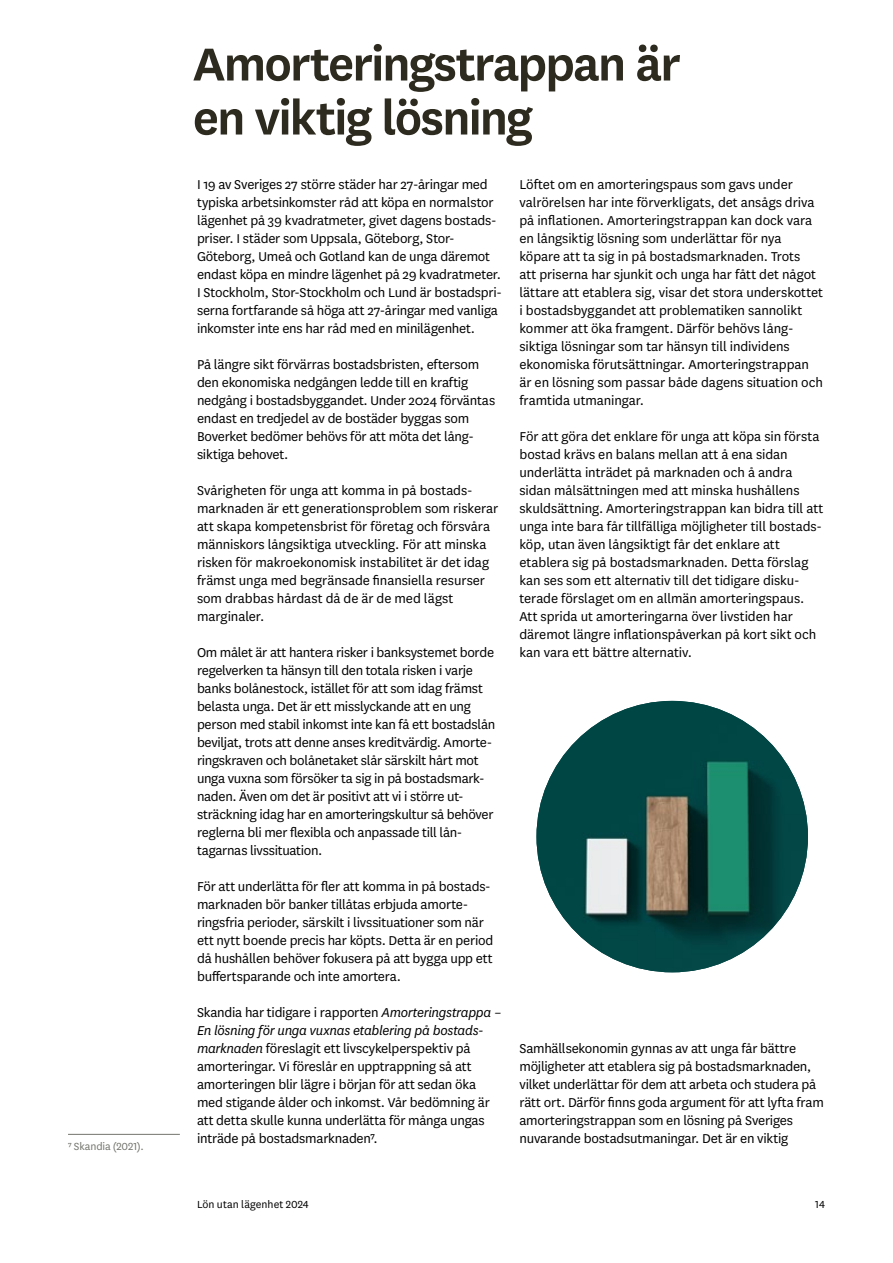
<style>
.page{position:relative;width:893px;height:1263px;background:#fff}
.page>*{position:absolute;margin:0;border:0;box-sizing:border-box;transform-origin:0 0}
.t1{font:600 54px/54px "Skandia Sans";letter-spacing:-.035em;color:#2d2a1f}
.t2{font:15px/18px "Skandia Sans";letter-spacing:-.01em;color:#000}
.t3{font:12px "Skandia Sans";color:#000}
.t4{font:12px "Skandia Sans";letter-spacing:-.01em;color:#74746e}
.s1{font-style:italic}
</style>
<div class="page">
<hr style="left:68px;top:1134px;width:112px;height:1px;background:#74746e">
<img style="left:536px;top:701px;width:272px;height:271px;border-radius:136px">
<p class="t4" style="left:68px;top:1138px;width:77px">7 Skandia (2021).</p>
<h1 class="t1" style="left:193px;top:34px;width:489px">Amorteringstrappan är en viktig lösning</h1>
<p class="t2" style="left:197px;top:174px;width:306px">I 19 av Sveriges 27 större städer har 27-åringar med typiska arbetsinkomster råd att köpa en normalstor lägenhet på 39 kvadratmeter, givet dagens bostads&shy;priser. I städer som Uppsala, Göteborg, Stor-Göteborg, Umeå och Gotland kan de unga däremot endast köpa en mindre lägenhet på 29 kvadratmeter.<br>I Stockholm, Stor-Stockholm och Lund är bostadspri&shy;serna fortfarande så höga att 27-åringar med vanliga inkomster inte ens har råd med en minilägenhet.</p>
<p class="t2" style="left:197px;top:354px;width:300px">På längre sikt förvärras bostadsbristen, eftersom den ekonomiska nedgången ledde till en kraftig nedgång i bostadsbyggandet. Under 2024 förväntas endast en tredjedel av de bostäder byggas som Boverket bedömer behövs för att möta det lång&shy;siktiga behovet.</p>
<p class="t2" style="left:197px;top:480px;width:303px">Svårigheten för unga att komma in på bostads&shy;marknaden är ett generationsproblem som riskerar att skapa kompetensbrist för företag och försvåra människors långsiktiga utveckling. För att minska risken för makroekonomisk instabilitet är det idag främst unga med begränsade finansiella resurser som drabbas hårdast då de är de med lägst marginaler.</p>
<p class="t2" style="left:197px;top:642px;width:300px">Om målet är att hantera risker i banksystemet borde regelverken ta hänsyn till den totala risken i varje banks bolånestock, istället för att som idag främst belasta unga. Det är ett misslyckande att en ung person med stabil inkomst inte kan få ett bostadslån beviljat, trots att denne anses kreditvärdig. Amorte&shy;ringskraven och bolånetaket slår särskilt hårt mot unga vuxna som försöker ta sig in på bostadsmark&shy;naden. Även om det är positivt att vi i större ut&shy;sträckning idag har en amorteringskultur så behöver reglerna bli mer flexibla och anpassade till lån&shy;tagarnas livssituation.</p>
<p class="t2" style="left:197px;top:876px;width:298px">För att underlätta för fler att komma in på bostads&shy;marknaden bör banker tillåtas erbjuda amorte&shy;ringsfria perioder, särskilt i livssituationer som när ett nytt boende precis har köpts. Detta är en period då hushållen behöver fokusera på att bygga upp ett buffertsparande och inte amortera.</p>
<p class="t2" style="left:197px;top:1002px;width:306px">Skandia har tidigare i rapporten <span class="s1">Amorteringstrappa – En lösning för unga vuxnas etablering på bostads&shy;marknaden</span> föreslagit ett livscykelperspektiv på amorteringar. Vi föreslår en upptrappning så att amorteringen blir lägre i början för att sedan öka med stigande ålder och inkomst. Vår bedömning är att detta skulle kunna underlätta för många ungas inträde på bostadsmarknaden⁷.</p>
<p class="t2" style="left:519px;top:174px;width:305px">Löftet om en amorteringspaus som gavs under valrörelsen har inte förverkligats, det ansågs driva på inflationen. Amorteringstrappan kan dock vara en långsiktig lösning som underlättar för nya köpare att ta sig in på bostadsmarknaden. Trots<br>att priserna har sjunkit och unga har fått det något lättare att etablera sig, visar det stora underskottet i bostadsbyggandet att problematiken sannolikt kommer att öka framgent. Därför behövs lång&shy;siktiga lösningar som tar hänsyn till individens ekonomiska förutsättningar. Amorteringstrappan är en lösning som passar både dagens situation och framtida utmaningar.</p>
<p class="t2" style="left:519px;top:426px;width:305px">För att göra det enklare för unga att köpa sin första bostad krävs en balans mellan att å ena sidan underlätta inträdet på marknaden och å andra sidan målsättningen med att minska hushållens skuldsättning. Amorteringstrappan kan bidra till att unga inte bara får tillfälliga möjligheter till bostads&shy;köp, utan även långsiktigt får det enklare att etablera sig på bostadsmarknaden. Detta förslag kan ses som ett alternativ till det tidigare disku&shy;terade förslaget om en allmän amorteringspaus.<br>Att sprida ut amorteringarna över livstiden har däremot längre inflationspåverkan på kort sikt och kan vara ett bättre alternativ.</p>
<p class="t2" style="left:519px;top:1038px;width:306px">Samhällsekonomin gynnas av att unga får bättre möjligheter att etablera sig på bostadsmarknaden, vilket underlättar för dem att arbeta och studera på rätt ort. Därför finns goda argument för att lyfta fram amorteringstrappan som en lösning på Sveriges nuvarande bostadsutmaningar. Det är en viktig</p>
<p class="t3" style="left:197px;top:1196px;width:113px">Lön utan lägenhet 2024</p>
<p class="t3" style="left:815px;top:1196px;width:11px">14</p>
</div>
